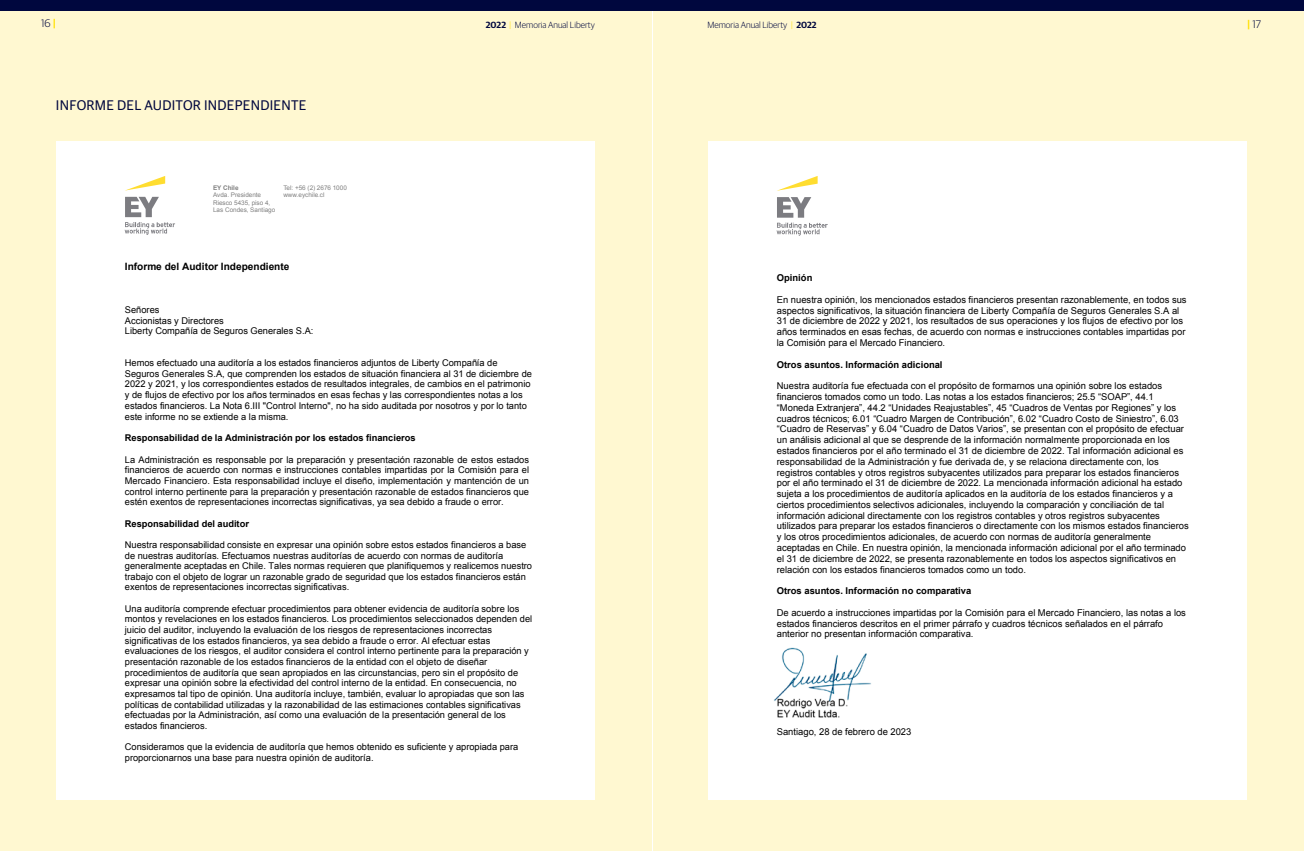
<style>
.page{position:relative;width:1304px;height:851px;background:#fff}
.page>*{position:absolute;margin:0;border:0;box-sizing:border-box;transform-origin:0 0}
.t1{font:14px "Guardian Sans";letter-spacing:.02em;color:#00073e}
.t2{font:300 11px "Guardian Sans";color:#00073e}
.t3{font:700 10.1px "Arial";color:#000}
.t4{font:9.4px/10.8px "Arial";color:#000}
.t5{font:700 9.4px "Arial";color:#000}
.t6{font:9.3px/10.7px "Arial";color:#000}
.t7{font:700 9.3px "Arial";color:#000}
.t8{font:300 9px "Guardian Sans";color:#00073e}
.t9{font:6.4px/7.3px "Arial";color:#808080}
.t10{font:700 6.4px "Arial";color:#808080}
.s1{font-weight:600;color:#ffe000}
.s2{font-weight:600}
.s3{color:#ffe000}
</style>
<div class="page">
<div style="left:653px;top:0;width:651px;height:850px;background:#fff8d1"></div>
<div style="left:0;top:0;width:652px;height:850px;background:#fff8d1"></div>
<div style="left:0;top:0;width:1304px;height:11px;background:#00073e"></div>
<div style="left:57px;top:142px;width:538px;height:657px;background:#fff"></div>
<svg style="left:126px;top:176px;width:39px;height:14px"></svg>
<svg style="left:125px;top:197px;width:50px;height:38px"></svg>
<div style="left:709px;top:142px;width:538px;height:657px;background:#fff"></div>
<svg style="left:777px;top:176px;width:41px;height:15px"></svg>
<svg style="left:777px;top:197px;width:51px;height:39px"></svg>
<img style="left:774px;top:647px;width:97px;height:71px">
<p class="t2" style="left:41px;top:16px;width:16px">16<span class="s1">|</span></p>
<p class="t8" style="left:486px;top:19px;width:110px"><span class="s2">2022</span> <span class="s3">|</span> Memoria Anual Liberty</p>
<p class="t8" style="left:708px;top:19px;width:111px">Memoria Anual Liberty <span class="s3">|</span> <span class="s2">2022</span></p>
<p class="t2" style="left:1247px;top:16px;width:15px"><span class="s1">|</span> 17</p>
<h1 class="t1" style="left:56px;top:95px;width:252px">INFORME DEL AUDITOR INDEPENDIENTE</h1>
<p class="t10" style="left:213px;top:183px;width:27px">EY Chile</p>
<p class="t9" style="left:213px;top:191px;width:64px">Avda. Presidente<br>Riesco 5435, piso 4,<br>Las Condes, Santiago</p>
<p class="t9" style="left:283px;top:184px;width:65px">Tel: +56 (2) 2676 1000 www.eychile.cl</p>
<p class="t3" style="left:125px;top:260px;width:166px">Informe del Auditor Independiente</p>
<p class="t6" style="left:125px;top:304px;width:190px">Señores<br>Accionistas y Directores<br>Liberty Compañía de Seguros Generales S.A:</p>
<p class="t6" style="left:125px;top:357px;width:409px">Hemos efectuado una auditoría a los estados financieros adjuntos de Liberty Compañía de Seguros Generales S.A, que comprenden los estados de situación financiera al 31 de diciembre de 2022 y 2021, y los correspondientes estados de resultados integrales, de cambios en el patrimonio y de flujos de efectivo por los años terminados en esas fechas y las correspondientes notas a los estados financieros. La Nota 6.III "Control Interno", no ha sido auditada por nosotros y por lo tanto este informe no se extiende a la misma.</p>
<p class="t7" style="left:125px;top:432px;width:292px">Responsabilidad de la Administración por los estados financieros</p>
<p class="t6" style="left:125px;top:454px;width:406px;text-align:justify">La Administración es responsable por la preparación y presentación razonable de estos estados financieros de acuerdo con normas e instrucciones contables impartidas por la Comisión para el Mercado Financiero. Esta responsabilidad incluye el diseño, implementación y mantención de un control interno pertinente para la preparación y presentación razonable de estados financieros que estén exentos de representaciones incorrectas significativas, ya sea debido a fraude o error.</p>
<p class="t7" style="left:125px;top:517px;width:126px">Responsabilidad del auditor</p>
<p class="t6" style="left:125px;top:539px;width:409px">Nuestra responsabilidad consiste en expresar una opinión sobre estos estados financieros a base de nuestras auditorías. Efectuamos nuestras auditorías de acuerdo con normas de auditoría generalmente aceptadas en Chile. Tales normas requieren que planifiquemos y realicemos nuestro trabajo con el objeto de lograr un razonable grado de seguridad que los estados financieros están exentos de representaciones incorrectas significativas.</p>
<p class="t6" style="left:125px;top:603px;width:409px">Una auditoría comprende efectuar procedimientos para obtener evidencia de auditoría sobre los montos y revelaciones en los estados financieros. Los procedimientos seleccionados dependen del juicio del auditor, incluyendo la evaluación de los riesgos de representaciones incorrectas significativas de los estados financieros, ya sea debido a fraude o error. Al efectuar estas evaluaciones de los riesgos, el auditor considera el control interno pertinente para la preparación y presentación razonable de los estados financieros de la entidad con el objeto de diseñar procedimientos de auditoría que sean apropiados en las circunstancias, pero sin el propósito de expresar una opinión sobre la efectividad del control interno de la entidad. En consecuencia, no expresamos tal tipo de opinión. Una auditoría incluye, también, evaluar lo apropiadas que son las políticas de contabilidad utilizadas y la razonabilidad de las estimaciones contables significativas efectuadas por la Administración, así como una evaluación de la presentación general de los estados financieros.</p>
<p class="t6" style="left:125px;top:741px;width:395px">Consideramos que la evidencia de auditoría que hemos obtenido es suficiente y apropiada para proporcionarnos una base para nuestra opinión de auditoría.</p>
<p class="t5" style="left:777px;top:272px;width:37px">Opinión</p>
<p class="t4" style="left:777px;top:294px;width:411px">En nuestra opinión, los mencionados estados financieros presentan razonablemente, en todos sus aspectos significativos, la situación financiera de Liberty Compañía de Seguros Generales S.A al 31 de diciembre de 2022 y 2021, los resultados de sus operaciones y los flujos de efectivo por los años terminados en esas fechas, de acuerdo con normas e instrucciones contables impartidas por la Comisión para el Mercado Financiero.</p>
<p class="t5" style="left:777px;top:358px;width:167px">Otros asuntos. Información adicional</p>
<p class="t4" style="left:777px;top:380px;width:413px">Nuestra auditoría fue efectuada con el propósito de formarnos una opinión sobre los estados financieros tomados como un todo. Las notas a los estados financieros; 25.5 “SOAP”, 44.1 “Moneda Extranjera”, 44.2 “Unidades Reajustables”, 45 “Cuadros de Ventas por Regiones” y los cuadros técnicos; 6.01 “Cuadro Margen de Contribución”, 6.02 “Cuadro Costo de Siniestro”, 6.03 “Cuadro de Reservas” y 6.04 “Cuadro de Datos Varios”, se presentan con el propósito de efectuar un análisis adicional al que se desprende de la información normalmente proporcionada en los estados financieros por el año terminado el 31 de diciembre de 2022. Tal información adicional es responsabilidad de la Administración y fue derivada de, y se relaciona directamente con, los registros contables y otros registros subyacentes utilizados para preparar los estados financieros por el año terminado el 31 de diciembre de 2022. La mencionada información adicional ha estado sujeta a los procedimientos de auditoría aplicados en la auditoría de los estados financieros y a ciertos procedimientos selectivos adicionales, incluyendo la comparación y conciliación de tal información adicional directamente con los registros contables y otros registros subyacentes utilizados para preparar los estados financieros o directamente con los mismos estados financieros y los otros procedimientos adicionales, de acuerdo con normas de auditoría generalmente aceptadas en Chile. En nuestra opinión, la mencionada información adicional por el año terminado el 31 de diciembre de 2022, se presenta razonablemente en todos los aspectos significativos en relación con los estados financieros tomados como un todo.</p>
<p class="t5" style="left:777px;top:584px;width:196px">Otros asuntos. Información no comparativa</p>
<p class="t4" style="left:777px;top:607px;width:411px">De acuerdo a instrucciones impartidas por la Comisión para el Mercado Financiero, las notas a los estados financieros descritos en el primer párrafo y cuadros técnicos señalados en el párrafo anterior no presentan información comparativa.</p>
<p class="t4" style="left:777px;top:725px;width:136px">Santiago, 28 de febrero de 2023</p>
</div>
